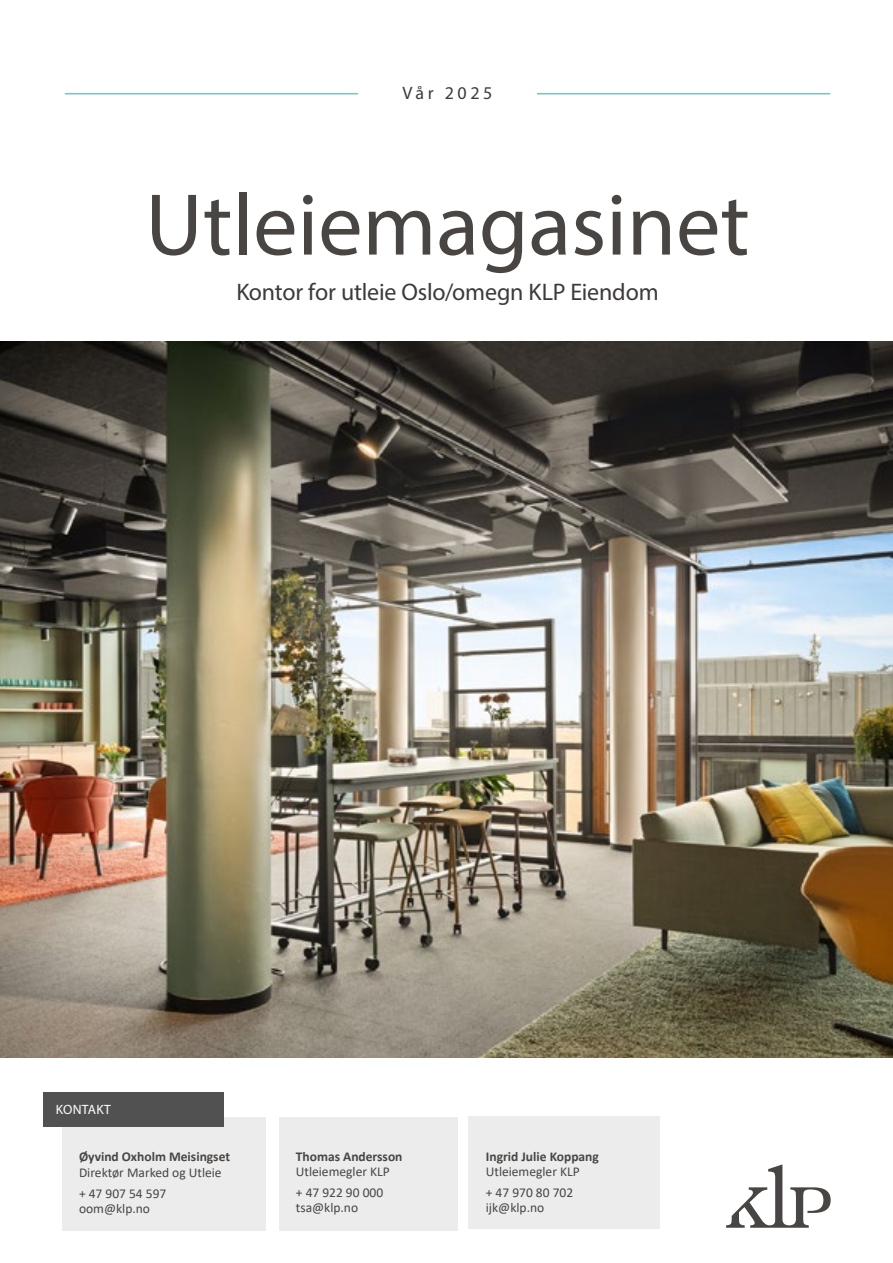
<style>
.page{position:relative;width:893px;height:1263px;background:#fff}
.page>*{position:absolute;margin:0;border:0;box-sizing:border-box;transform-origin:0 0}
.t1{font:88.5px "Myriad Pro";color:#484543}
.t2{font:24px "Myriad Pro";letter-spacing:-.01em;color:#3d3a39}
.t3{font:18px "Myriad Pro";letter-spacing:.2em;color:#3c3c3b}
.t4{font:13.5px/21px "Calibri";color:#484543}
.t5{font:700 13.5px "Calibri";color:#484543}
.t6{font:13.5px "Myriad Pro";letter-spacing:.02em;color:#fff}
</style>
<div class="page">
<img style="left:0;top:342px;width:893px;height:715px">
<hr style="left:65px;top:93px;width:765px;height:1px;background:#7ac6bc">
<div style="left:358px;top:71px;width:179px;height:43px;background:#fff"></div>
<div style="left:62px;top:1116px;width:203px;height:114px;background:#ececec"></div>
<div style="left:43px;top:1092px;width:181px;height:34px;background:#515152"></div>
<div style="left:279px;top:1116px;width:178px;height:114px;background:#ececec"></div>
<svg style="left:726px;top:1164px;width:105px;height:63px"></svg>
<div style="left:709px;top:1160px;width:128px;height:69px;border:1px solid #fff"></div>
<div style="left:469px;top:1116px;width:191px;height:113px;background:#ececec"></div>
<h3 class="t3" style="left:403px;top:82px;width:91px">Vår 2025</h3>
<h1 class="t1" style="left:145px;top:170px;width:606px">Utleiemagasinet</h1>
<h2 class="t2" style="left:236px;top:277px;width:424px">Kontor for utleie Oslo/omegn KLP Eiendom</h2>
<p class="t6" style="left:56px;top:1101px;width:57px">KONTAKT</p>
<p class="t5" style="left:79px;top:1147px;width:153px">Øyvind Oxholm Meisingset</p>
<p class="t4" style="left:79px;top:1162px;width:144px">Direktør Marked og Utleie + 47 907 54 597</p>
<p class="t4" style="left:79px;top:1198px;width:73px">oom@klp.no</p>
<p class="t5" style="left:296px;top:1147px;width:108px">Thomas Andersson</p>
<p class="t4" style="left:296px;top:1160px;width:95px">Utleiemegler KLP + 47 922 90 000</p>
<p class="t4" style="left:296px;top:1196px;width:64px">tsa@klp.no</p>
<p class="t5" style="left:486px;top:1147px;width:115px">Ingrid Julie Koppang</p>
<p class="t4" style="left:486px;top:1160px;width:95px">Utleiemegler KLP + 47 970 80 702</p>
<p class="t4" style="left:486px;top:1196px;width:60px">ijk@klp.no</p>
</div>
